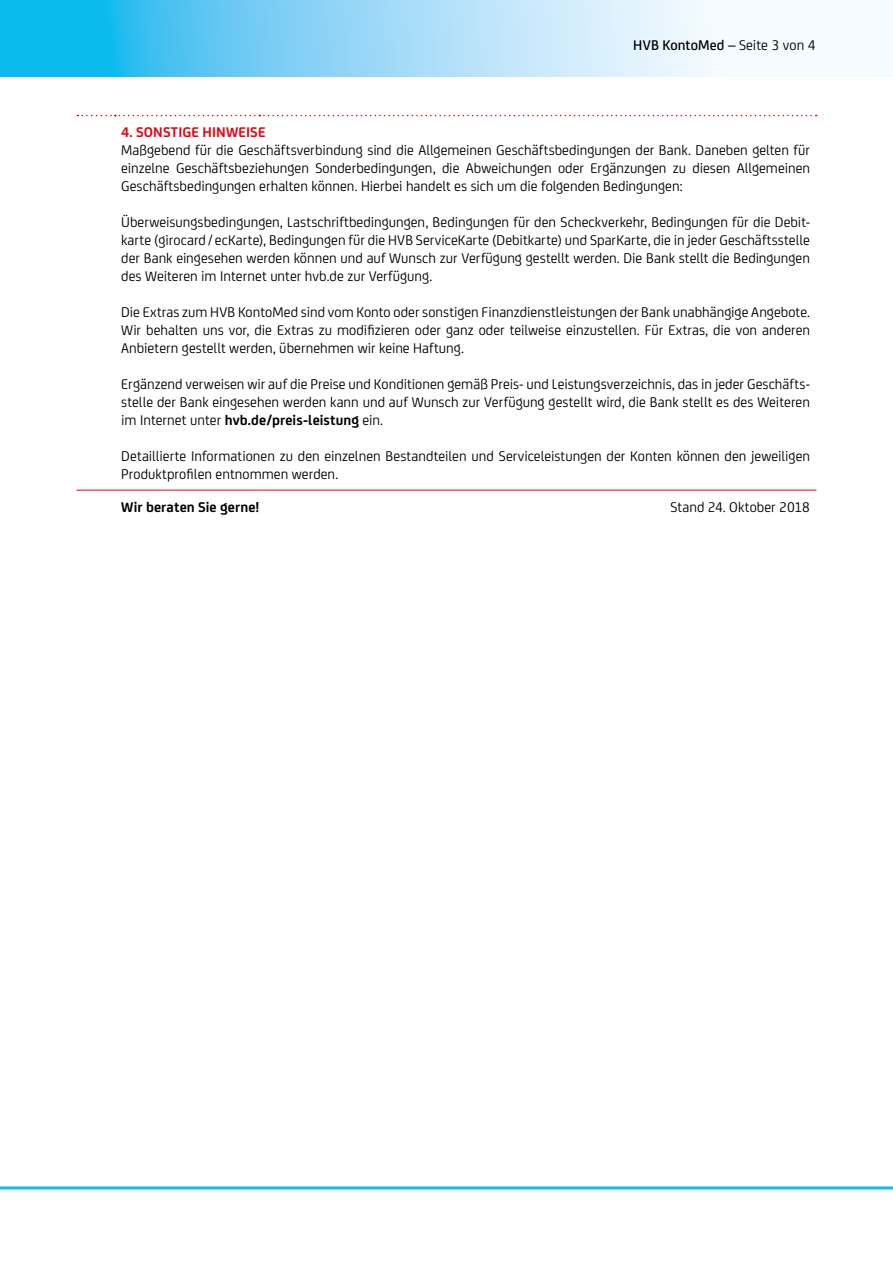
<style>
.page{position:relative;width:893px;height:1263px;background:#fff}
.page>*{position:absolute;margin:0;border:0;box-sizing:border-box;transform-origin:0 0}
.t1{font:15px/18px "Uni Credit";color:#000;text-align:justify}
.t2{font:500 15px "Uni Credit";letter-spacing:.005em;color:#000}
.t3{font:700 15px "Uni Credit";letter-spacing:.01em;color:#000}
.t4{font:700 15px "Uni Credit";letter-spacing:.01em;color:#e30613}
.s1{font-weight:400}
.s2{font-weight:700}
</style>
<div class="page">
<svg style="left:0;top:0;width:717px;height:77px"></svg>
<hr style="left:0;top:1186px;width:893px;height:3px;background:#0bbbef">
<svg style="left:77px;top:115px;width:740px;height:1px"></svg>
<hr style="left:77px;top:490px;width:38px;height:1px;background:#e30613">
<hr style="left:115px;top:490px;width:144px;height:1px;background:#e30613">
<hr style="left:259px;top:490px;width:557px;height:1px;background:#e30613">
<p class="t2" style="left:633px;top:34px;width:184px">HVB KontoMed <span class="s1">– Seite 3 von 4</span></p>
<p class="t4" style="left:121px;top:121px;width:146px">4. SONSTIGE HINWEISE</p>
<p class="t1" style="left:121px;top:141px;width:690px">Maßgebend für die Geschäftsverbindung sind die Allgemeinen Geschäftsbedingungen der Bank. Daneben gelten für einzelne Geschäftsbeziehungen Sonderbedingungen, die Abweichungen oder Ergänzungen zu diesen Allgemeinen Geschäftsbedingungen erhalten können. Hierbei handelt es sich um die folgenden Bedingungen:</p>
<p class="t1" style="left:121px;top:213px;width:690px">Überweisungsbedingungen, Lastschriftbedingungen, Bedingungen für den Scheckverkehr, Bedingungen für die Debit&shy;karte (girocard / ecKarte), Bedingungen für die HVB ServiceKarte (Debitkarte) und SparKarte, die in jeder Geschäftsstelle der Bank eingesehen werden können und auf Wunsch zur Verfügung gestellt werden. Die Bank stellt die Bedingungen des Weiteren im Internet unter hvb.de zur Verfügung.</p>
<p class="t1" style="left:121px;top:303px;width:690px">Die Extras zum HVB KontoMed sind vom Konto oder sonstigen Finanzdienstleistungen der Bank unabhängige Angebote.<br>Wir behalten uns vor, die Extras zu modifizieren oder ganz oder teilweise einzustellen. Für Extras, die von anderen Anbietern gestellt werden, übernehmen wir keine Haftung.</p>
<p class="t1" style="left:121px;top:375px;width:690px">Ergänzend verweisen wir auf die Preise und Konditionen gemäß Preis- und Leistungsverzeichnis, das in jeder Geschäfts&shy;stelle der Bank eingesehen werden kann und auf Wunsch zur Verfügung gestellt wird, die Bank stellt es des Weiteren im Internet unter <span class="s2">hvb.de/preis-leistung</span> ein.</p>
<p class="t1" style="left:121px;top:447px;width:690px">Detaillierte Informationen zu den einzelnen Bestandteilen und Serviceleistungen der Konten können den jeweiligen<br>Produktprofilen entnommen werden.</p>
<p class="t3" style="left:121px;top:496px;width:139px">Wir beraten Sie gerne!</p>
<p class="t1" style="left:670px;top:497px;width:141px">Stand 24. Oktober 2018</p>
</div>
